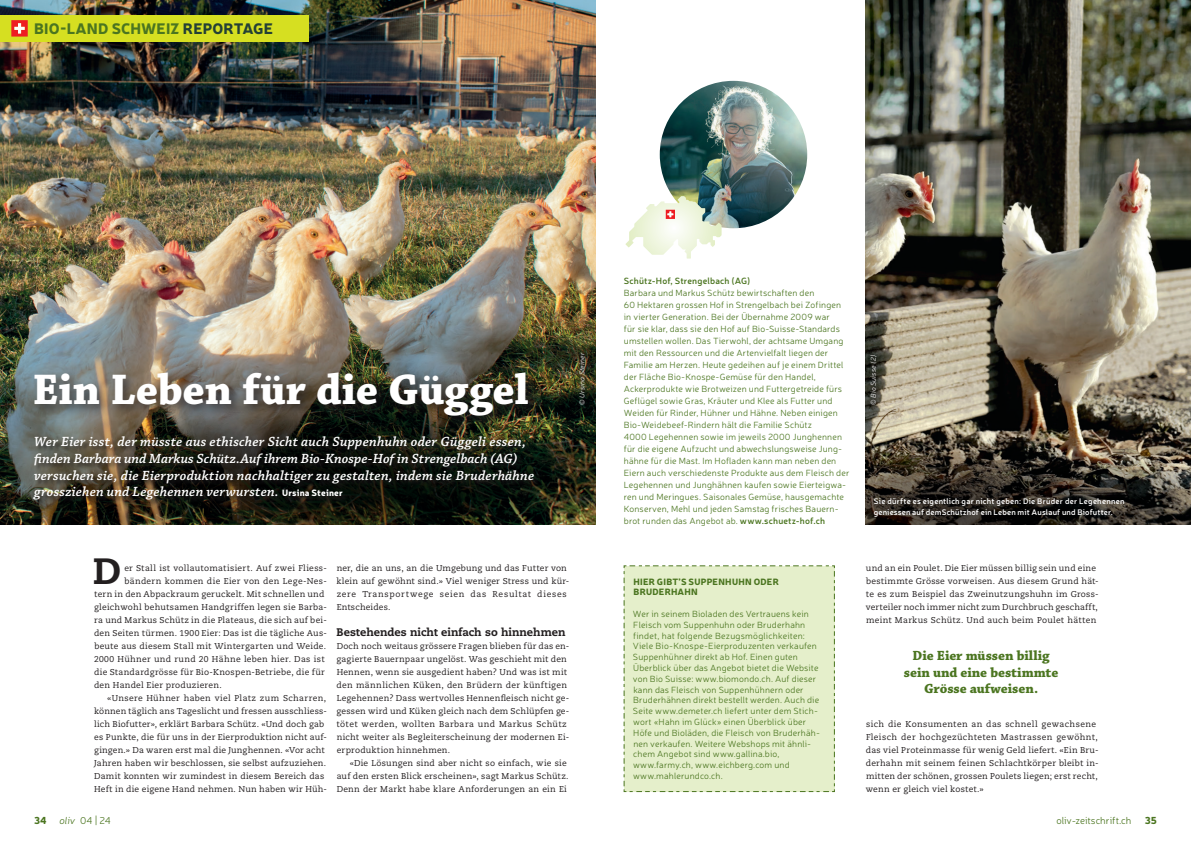
<style>
.page{position:relative;width:1191px;height:842px;background:#fff}
.page>*{position:absolute;margin:0;border:0;box-sizing:border-box;transform-origin:0 0}
.t1{font:700 45px "Chaparral Pro";letter-spacing:-.005em;color:#fff}
.t2{font:800 36.6px "Caecilia LT Std";color:#231f20}
.t3{font:900 15px "Neris";letter-spacing:.005em;color:#4b7520}
.t4{font:14px/16.8px "Chaparral Pro Semibold It Capt";letter-spacing:.01em;color:#fff}
.t5{font:700 14px/16.8px "Chaparral Pro";color:#4b7520;text-align:center}
.t6{font:800 11px "Caecilia LT Std";letter-spacing:-.005em;color:#231f20}
.t7{font:300 10px "Neris";color:#4b7520}
.t8{font:900 10px "Neris";color:#4b7520}
.t9{font:300 9px/12px "Neris";letter-spacing:.015em;color:#4b7520}
.t10{font:900 9px/10.8px "Neris";letter-spacing:.03em;color:#4b7520}
.t11{font:600 9px "Neris";letter-spacing:.015em;color:#4b7520}
.t12{font:8.5px/13px "Caecilia LT Std";letter-spacing:.025em;color:#231f20}
.t13{font:600 8px/11px "Neris";letter-spacing:.02em;color:#fff}
.t14{font:italic 300 7px "Neris";letter-spacing:.02em;color:#fff}
.s1{color:#244035}
.s2{font-family:"Neris";font-weight:900;font-size:9px}
.s3{font-weight:600}
.s4{font-style:italic}
</style>
<div class="page">
<img style="left:0;top:0;width:595px;height:524px">
<img style="left:866px;top:0;width:325px;height:447px">
<div style="left:0;top:15px;width:309px;height:27px;background:#d6df21"></div>
<svg style="left:11px;top:20px;width:17px;height:17px"></svg>
<img style="left:660px;top:81px;width:147px;height:147px;border-radius:74px">
<svg style="left:576px;top:350px;width:11px;height:57px"></svg>
<svg style="left:867px;top:352px;width:12px;height:55px"></svg>
<img style="left:15px;top:412px;width:580px;height:112px">
<svg style="left:866px;top:447px;width:325px;height:77px;background:#3b342c"></svg>
<div style="left:35px;top:437px;width:505px;height:69px;background:#231f20;opacity:.7"></div>
<div style="left:30px;top:368px;width:511px;height:61px;background:#231f20;opacity:.75"></div>
<div style="left:623px;top:565px;width:212px;height:227px;background:#e5efcb"></div>
<svg style="left:625px;top:196px;width:96px;height:63px"></svg>
<h3 class="t3" style="left:34px;top:18px;width:240px">BIO-LAND SCHWEIZ <span class="s1">REPORTAGE</span></h3>
<h3 class="t3" style="left:34px;top:18px;width:106px">RUBRIK NAME</h3>
<h1 class="t1" style="left:33px;top:364px;width:497px">Ein Leben für die Güggel</h1>
<p class="t4" style="left:34px;top:434px;width:502px">Wer Eier isst, der müsste aus ethischer Sicht auch Suppenhuhn oder Güggeli essen, finden Barbara und Markus Schütz.Auf ihrem Bio-Knospe-Hof in Strengelbach (AG) versuchen sie, die Eierproduktion nachhaltiger zu gestalten, indem sie Bruderhähne grossziehen und Legehennen verwursten. <span class="s2">Ursina Steiner</span></p>
<p class="t11" style="left:624px;top:275px;width:128px">Schütz-Hof, Strengelbach (AG)</p>
<p class="t9" style="left:624px;top:287px;width:227px">Barbara und Markus Schütz bewirtschaften den<br>60 Hektaren grossen Hof in Strengelbach bei Zofingen in vierter Generation. Bei der Übernahme 2009 war<br>für sie klar, dass sie den Hof auf Bio-Suisse-Standards umstellen wollen. Das Tierwohl, der achtsame Umgang mit den Ressourcen und die Artenvielfalt liegen der Familie am Herzen. Heute gedeihen auf je einem Drittel der Fläche Bio-Knospe-Gemüse für den Handel, Ackerprodukte wie Brotweizen und Futtergetreide fürs Geflügel sowie Gras, Kräuter und Klee als Futter und Weiden für Rinder, Hühner und Hähne. Neben einigen Bio-Weidebeef-Rindern hält die Familie Schütz<br>4000 Legehennen sowie im jeweils 2000 Junghennen für die eigene Aufzucht und abwechslungsweise Jung&shy;hähne für die Mast. Im Hofladen kann man neben den Eiern auch verschiedenste Produkte aus dem Fleisch der Legehennen und Junghähnen kaufen sowie Eierteigwa&shy;ren und Meringues. Saisonales Gemüse, hausgemachte Konserven, Mehl und jeden Samstag frisches Bauern&shy;brot runden das Angebot ab. <span class="s3">www.schuetz-hof.ch</span></p>
<p class="t14" style="left:577px;top:405px;width:54px;rotate:-90deg">© Ursina Steiner</p>
<p class="t14" style="left:869px;top:405px;width:52px;rotate:-90deg">© Bio Suisse (2)</p>
<p class="t13" style="left:874px;top:495px;width:252px">Sie dürfte es eigentlich gar nicht geben: Die Brüder der Legehennen geniessen auf demSchützhof ein Leben mit Auslauf und Biofutter.</p>
<h2 class="t2" style="left:93px;top:548px;width:29px">D</h2>
<p class="t12" style="left:124px;top:561px;width:204px">er Stall ist vollautomatisiert. Auf zwei Fliess-</p>
<p class="t12" style="left:124px;top:574px;width:204px">bändern kommen die Eier von den Lege-Nes-</p>
<p class="t12" style="left:94px;top:587px;width:232px">tern in den Abpackraum geruckelt. Mit schnellen und</p>
<p class="t12" style="left:94px;top:600px;width:234px">gleichwohl behutsamen Handgriffen legen sie Barba-</p>
<p class="t12" style="left:94px;top:613px;width:234px">ra und Markus Schütz in die Plateaus, die sich auf bei-</p>
<p class="t12" style="left:94px;top:626px;width:234px">den Seiten türmen. 1900 Eier: Das ist die tägliche Aus-</p>
<p class="t12" style="left:94px;top:639px;width:233px">beute aus diesem Stall mit Wintergarten und Weide.</p>
<p class="t12" style="left:94px;top:652px;width:232px">2000 Hühner und rund 20 Hähne leben hier. Das ist</p>
<p class="t12" style="left:94px;top:665px;width:232px">die Standardgrösse für Bio-Knospen-Betriebe, die für</p>
<p class="t12" style="left:94px;top:678px;width:129px">den Handel Eier produzieren.</p>
<p class="t12" style="left:107px;top:691px;width:220px">«Unsere Hühner haben viel Platz zum Scharren,</p>
<p class="t12" style="left:94px;top:704px;width:234px">können täglich ans Tageslicht und fressen ausschliess-</p>
<p class="t12" style="left:94px;top:717px;width:232px">lich Biofutter», erklärt Barbara Schütz. «Und doch gab</p>
<p class="t12" style="left:94px;top:730px;width:234px">es Punkte, die für uns in der Eierproduktion nicht auf-</p>
<p class="t12" style="left:94px;top:743px;width:232px">gingen.» Da waren erst mal die Junghennen. «Vor acht</p>
<p class="t12" style="left:94px;top:756px;width:233px">Jahren haben wir beschlossen, sie selbst aufzuziehen.</p>
<p class="t12" style="left:94px;top:769px;width:232px">Damit konnten wir zumindest in diesem Bereich das</p>
<p class="t12" style="left:94px;top:782px;width:234px">Heft in die eigene Hand nehmen. Nun haben wir Hüh-</p>
<p class="t12" style="left:336px;top:561px;width:234px">ner, die an uns, an die Umgebung und das Futter von klein auf gewöhnt sind.» Viel weniger Stress und kür&shy;zere Transportwege seien das Resultat dieses Entscheides.</p>
<p class="t6" style="left:337px;top:625px;width:230px">Bestehendes nicht einfach so hinnehmen</p>
<p class="t12" style="left:336px;top:639px;width:234px">Doch noch weitaus grössere Fragen blieben für das en&shy;gagierte Bauernpaar ungelöst. Was geschieht mit den Hennen, wenn sie ausgedient haben? Und was ist mit den männlichen Küken, den Brüdern der künftigen Legehennen? Dass wertvolles Hennenfleisch nicht ge&shy;gessen wird und Küken gleich nach dem Schlüpfen ge&shy;tötet werden, wollten Barbara und Markus Schütz nicht weiter als Begleiterscheinung der modernen Ei&shy;erproduktion hinnehmen.</p>
<p class="t12" style="left:337px;top:756px;width:233px;text-indent:13px">«Die Lösungen sind aber nicht so einfach, wie sie auf den ersten Blick erscheinen», sagt Markus Schütz.<br>Denn der Markt habe klare Anforderungen an ein Ei</p>
<p class="t10" style="left:633px;top:575px;width:147px">HIER GIBT’S SUPPENHUHN ODER<br>BRUDERHAHN</p>
<p class="t9" style="left:632px;top:608px;width:189px;line-height:10.8px">Wer in seinem Bioladen des Vertrauens kein Fleisch vom Suppenhuhn oder Bruderhahn findet, hat folgende Bezugsmöglichkeiten:<br>Viele Bio-Knospe-Eierproduzenten verkaufen Suppenhühner direkt ab Hof. Einen guten Überblick über das Angebot bietet die Website von Bio Suisse: www.biomondo.ch. Auf dieser kann das Fleisch von Suppenhühnern oder Bruderhähnen direkt bestellt werden. Auch die Seite www.demeter.ch liefert unter dem Stich&shy;wort «Hahn im Glück» einen Überblick über Höfe und Bioläden, die Fleisch von Bruderhäh&shy;nen verkaufen. Weitere Webshops mit ähnli&shy;chem Angebot sind www.gallina.bio, www.farmy.ch, www.eichberg.com und www.mahlerundco.ch.</p>
<p class="t12" style="left:865px;top:561px;width:234px">und an ein Poulet. Die Eier müssen billig sein und eine bestimmte Grösse vorweisen. Aus diesem Grund hät&shy;te es zum Beispiel das Zweinutzungshuhn im Gross&shy;verteiler noch immer nicht zum Durchbruch geschafft, meint Markus Schütz. Und auch beim Poulet hätten</p>
<h3 class="t5" style="left:904px;top:647px;width:156px">Die Eier müssen billig sein und eine bestimmte<br>Grösse aufweisen.</h3>
<p class="t12" style="left:865px;top:717px;width:234px">sich die Konsumenten an das schnell gewachsene Fleisch der hochgezüchteten Mastrassen gewöhnt, das viel Proteinmasse für wenig Geld liefert. «Ein Bru&shy;derhahn mit seinem feinen Schlachtkörper bleibt in&shy;mitten der schönen, grossen Poulets liegen; erst recht, wenn er gleich viel kostet.»</p>
<p class="t8" style="left:34px;top:813px;width:14px">34</p>
<p class="t7" style="left:60px;top:814px;width:53px"><span class="s4">oliv</span> 04 | 24</p>
<p class="t7" style="left:1056px;top:814px;width:77px">oliv-zeitschrift.ch</p>
<p class="t8" style="left:1144px;top:813px;width:14px">35</p>
</div>
